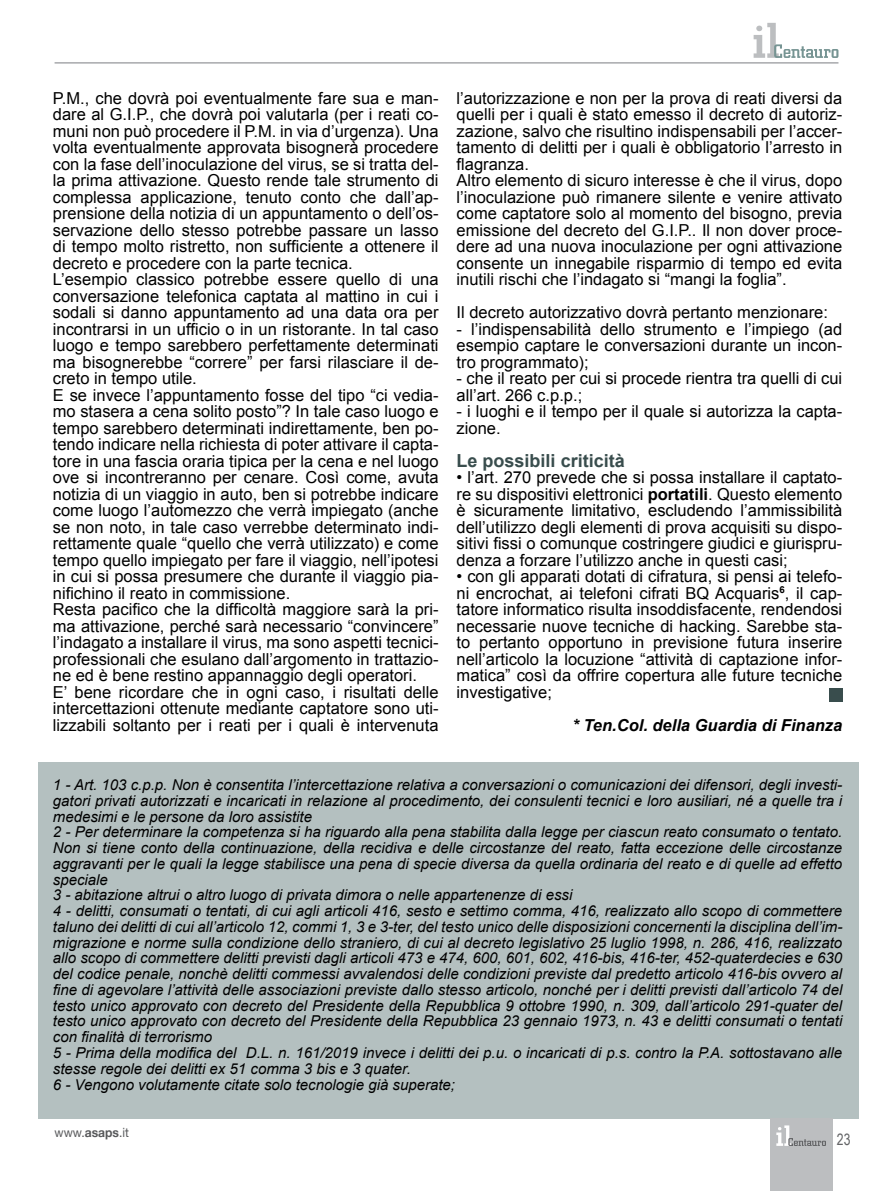
<style>
.page{position:relative;width:893px;height:1191px;background:#fff}
.page>*{position:absolute;margin:0;border:0;box-sizing:border-box;transform-origin:0 0}
.t1{font:700 18px "Arial";color:#394d4d}
.t2{font:16.5px/16.5px "Arial";color:#000}
.t3{font:italic 700 16.5px "Arial";color:#000}
.t4{font:15.75px "Arial Narrow";color:#636466;scale:.95 1}
.t5{font:italic 15px/15.8px "Arial";color:#000}
.t6{font:12.75px "Helvetica Neue";color:#58595b;scale:.95 1}
.s1{font-weight:700}
</style>
<div class="page">
<div style="left:38px;top:762px;width:821px;height:356px;background:#b4c0c0"></div>
<svg style="left:754px;top:23px;width:84px;height:35px"></svg>
<hr style="left:55px;top:62px;width:783px;height:2px;background:#a7a9ac">
<div style="left:770px;top:1118px;width:63px;height:73px;background:#bcbec0"></div>
<svg style="left:776px;top:1125px;width:50px;height:21px"></svg>
<div style="left:829px;top:688px;width:13px;height:13px;background:#394d4d"></div>
<p class="t2" style="left:53px;top:90px;width:387px">P.M., che dovrà poi eventualmente fare sua e man&shy;dare al G.I.P., che dovrà poi valutarla (per i reati co&shy;muni non può procedere il P.M. in via d’urgenza). Una volta eventualmente approvata bisognerà procedere con la fase dell’inoculazione del virus, se si tratta del&shy;la prima attivazione. Questo rende tale strumento di complessa applicazione, tenuto conto che dall’ap&shy;prensione della notizia di un appuntamento o dell’os&shy;servazione dello stesso potrebbe passare un lasso di tempo molto ristretto, non sufficiente a ottenere il decreto e procedere con la parte tecnica.<br>L’esempio classico potrebbe essere quello di una conversazione telefonica captata al mattino in cui i sodali si danno appuntamento ad una data ora per incontrarsi in un ufficio o in un ristorante. In tal caso luogo e tempo sarebbero perfettamente determinati ma bisognerebbe “correre” per farsi rilasciare il de&shy;creto in tempo utile.<br>E se invece l’appuntamento fosse del tipo “ci vedia&shy;mo stasera a cena solito posto”? In tale caso luogo e tempo sarebbero determinati indirettamente, ben po&shy;tendo indicare nella richiesta di poter attivare il capta&shy;tore in una fascia oraria tipica per la cena e nel luogo ove si incontreranno per cenare. Così come, avuta notizia di un viaggio in auto, ben si potrebbe indicare come luogo l’automezzo che verrà impiegato (anche se non noto, in tale caso verrebbe determinato indi&shy;rettamente quale “quello che verrà utilizzato) e come tempo quello impiegato per fare il viaggio, nell’ipotesi in cui si possa presumere che durante il viaggio pia&shy;nifichino il reato in commissione.<br>Resta pacifico che la difficoltà maggiore sarà la pri&shy;ma attivazione, perché sarà necessario “convincere” l’indagato a installare il virus, ma sono aspetti tecnici&shy;professionali che esulano dall’argomento in trattazio&shy;ne ed è bene restino appannaggio degli operatori.<br>E’ bene ricordare che in ogni caso, i risultati delle intercettazioni ottenute mediante captatore sono uti&shy;lizzabili soltanto per i reati per i quali è intervenuta</p>
<p class="t2" style="left:457px;top:90px;width:387px">l’autorizzazione e non per la prova di reati diversi da quelli per i quali è stato emesso il decreto di autoriz&shy;zazione, salvo che risultino indispensabili per l’accer&shy;tamento di delitti per i quali è obbligatorio l’arresto in flagranza.<br>Altro elemento di sicuro interesse è che il virus, dopo l’inoculazione può rimanere silente e venire attivato come captatore solo al momento del bisogno, previa emissione del decreto del G.I.P.. Il non dover proce&shy;dere ad una nuova inoculazione per ogni attivazione consente un innegabile risparmio di tempo ed evita inutili rischi che l’indagato si “mangi la foglia”.</p>
<p class="t2" style="left:457px;top:304px;width:373px">Il decreto autorizzativo dovrà pertanto menzionare:</p>
<p class="t2" style="left:457px;top:321px;width:387px;text-align:justify">- l’indispensabilità dello strumento e l’impiego (ad esempio captare le conversazioni durante un incon&shy;tro programmato);</p>
<p class="t2" style="left:457px;top:370px;width:387px">- che il reato per cui si procede rientra tra quelli di cui all’art. 266 c.p.p.;</p>
<p class="t2" style="left:457px;top:403px;width:387px">- i luoghi e il tempo per il quale si autorizza la capta&shy;zione.</p>
<p class="t1" style="left:457px;top:449px;width:170px">Le possibili criticità</p>
<p class="t2" style="left:457px;top:469px;width:387px;text-align:justify">• l’art. 270 prevede che si possa installare il captato&shy;re su dispositivi elettronici <span class="s1">portatili</span>. Questo elemento è sicuramente limitativo, escludendo l’ammissibilità dell’utilizzo degli elementi di prova acquisiti su dispo&shy;sitivi fissi o comunque costringere giudici e giurispru&shy;denza a forzare l’utilizzo anche in questi casi;</p>
<p class="t2" style="left:457px;top:568px;width:387px;text-align:justify">• con gli apparati dotati di cifratura, si pensi ai telefo&shy;ni encrochat, ai telefoni cifrati BQ Acquaris<sup>6</sup>, il cap&shy;tatore informatico risulta insoddisfacente, rendendosi necessarie nuove tecniche di hacking. Sarebbe sta&shy;to pertanto opportuno in previsione futura inserire nell’articolo la locuzione “attività di captazione infor&shy;matica” così da offrire copertura alle future tecniche investigative;</p>
<p class="t3" style="left:572px;top:714px;width:271px">* Ten.Col. della Guardia di Finanza</p>
<p class="t5" style="left:53px;top:777px;width:791px">1 - Art. 103 c.p.p. Non è consentita l’intercettazione relativa a conversazioni o comunicazioni dei difensori, degli investi&shy;gatori privati autorizzati e incaricati in relazione al procedimento, dei consulenti tecnici e loro ausiliari, né a quelle tra i medesimi e le persone da loro assistite<br>2 - Per determinare la competenza si ha riguardo alla pena stabilita dalla legge per ciascun reato consumato o tentato.<br>Non si tiene conto della continuazione, della recidiva e delle circostanze del reato, fatta eccezione delle circostanze aggravanti per le quali la legge stabilisce una pena di specie diversa da quella ordinaria del reato e di quelle ad effetto speciale<br>3 - abitazione altrui o altro luogo di privata dimora o nelle appartenenze di essi<br>4 - delitti, consumati o tentati, di cui agli articoli 416, sesto e settimo comma, 416, realizzato allo scopo di commettere taluno dei delitti di cui all’articolo 12, commi 1, 3 e 3-ter, del testo unico delle disposizioni concernenti la disciplina dell’im&shy;migrazione e norme sulla condizione dello straniero, di cui al decreto legislativo 25 luglio 1998, n. 286, 416, realizzato allo scopo di commettere delitti previsti dagli articoli 473 e 474, 600, 601, 602, 416-bis, 416-ter, 452-quaterdecies e 630 del codice penale, nonchè delitti commessi avvalendosi delle condizioni previste dal predetto articolo 416-bis ovvero al fine di agevolare l’attività delle associazioni previste dallo stesso articolo, nonché per i delitti previsti dall’articolo 74 del testo unico approvato con decreto del Presidente della Repubblica 9 ottobre 1990, n. 309, dall’articolo 291-quater del testo unico approvato con decreto del Presidente della Repubblica 23 gennaio 1973, n. 43 e delitti consumati o tentati con finalità di terrorismo<br>5 - Prima della modifica del D.L. n. 161/2019 invece i delitti dei p.u. o incaricati di p.s. contro la P.A. sottostavano alle stesse regole dei delitti ex 51 comma 3 bis e 3 quater.<br>6 - Vengono volutamente citate solo tecnologie già superate;</p>
<p class="t6" style="left:55px;top:1125px;width:80px">www.<span class="s1">asaps</span>.it</p>
<p class="t4" style="left:837px;top:1127px;width:16px">23</p>
</div>
